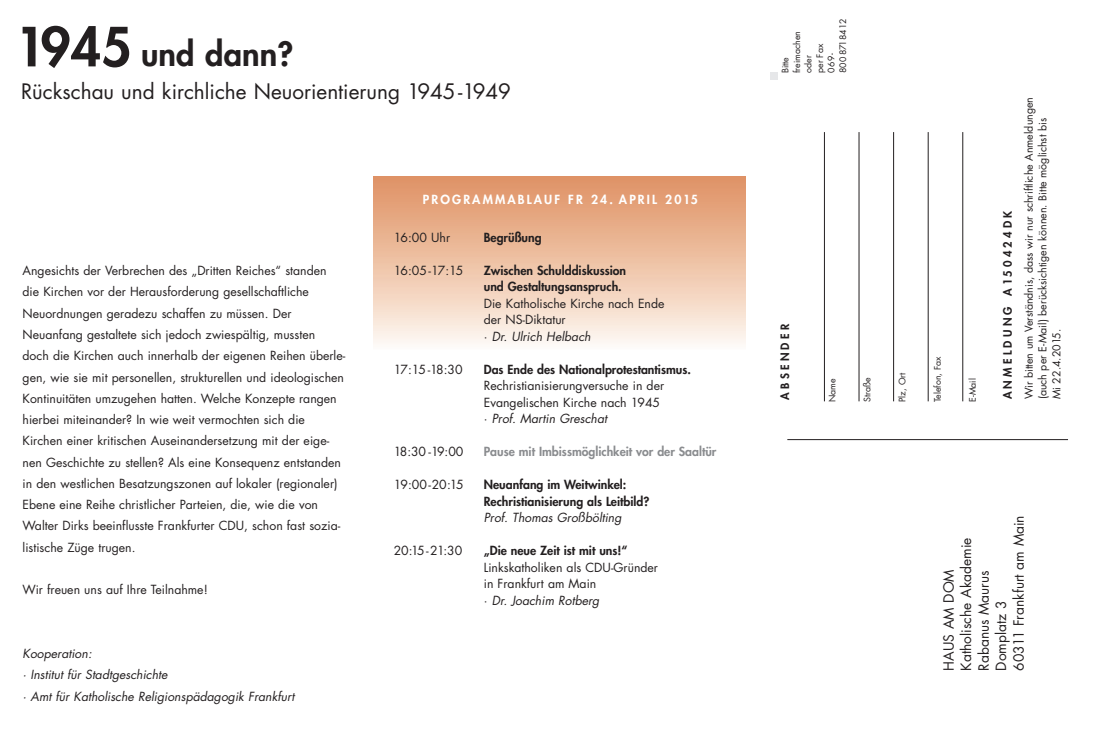
<style>
.page{position:relative;width:1113px;height:748px;background:#fff}
.page>*{position:absolute;margin:0;border:0;box-sizing:border-box;transform-origin:0 0}
.t1{font:800 32.5px "Futura LT";letter-spacing:.005em;color:#231f20}
.t2{font:20.75px "Futura LT";color:#231f20}
.t3{font:13.75px/17.5px "Futura LT";color:#231f20}
.t4{font:12.25px/21.2px "Futura LT";color:#231f20}
.t5{font:800 12.25px/16.5px "Futura LT";color:#231f20}
.t6{font:italic 12.25px/21.2px "Futura LT";color:#231f20}
.t7{font:800 12.25px "Futura LT";color:#8a8c8f}
.t8{font:800 12.25px "Futura LT";letter-spacing:.175em;color:#fff}
.t9{font:800 11.25px "Futura LT";letter-spacing:.29em;color:#231f20}
.t10{font:10.62px/13.8px "Futura LT";color:#231f20}
.t11{font:8.75px/11.5px "Futura LT";color:#231f20}
.s1{font-size:52.5px}
.s2{font-style:italic}
</style>
<div class="page">
<hr style="left:824px;top:132px;width:1px;height:269px;background:#231f20">
<hr style="left:858px;top:132px;width:1px;height:269px;background:#231f20">
<hr style="left:893px;top:132px;width:1px;height:269px;background:#231f20">
<hr style="left:927px;top:132px;width:1px;height:269px;background:#231f20">
<hr style="left:962px;top:132px;width:1px;height:269px;background:#231f20">
<hr style="left:787px;top:439px;width:280px;height:1px;background:#231f20">
<div style="left:373px;top:177px;width:372px;height:172px;background:linear-gradient(to bottom,#df9060,#fef8f1)"></div>
<div style="left:770px;top:73px;width:7px;height:7px;background:#e6e7e9"></div>
<h1 class="t1" style="left:15px;top:42px;width:280px"><span class="s1">1945</span> und dann?</h1>
<h2 class="t2" style="left:21px;top:82px;width:491px">Rückschau und kirchliche Neuorientierung 1945-1949</h2>
<p class="t4" style="left:23px;top:261px;width:324px">Angesichts der Verbrechen des „Dritten Reiches“ standen die Kirchen vor der Herausforderung gesellschaftliche Neuordnungen geradezu schaffen zu müssen. Der Neuanfang gestaltete sich jedoch zwiespältig, mussten<br>doch die Kirchen auch innerhalb der eigenen Reihen überle&shy;gen, wie sie mit personellen, strukturellen und ideologischen Kontinuitäten umzugehen hatten. Welche Konzepte rangen hierbei miteinander? In wie weit vermochten sich die Kirchen einer kritischen Auseinandersetzung mit der eige&shy;nen Geschichte zu stellen? Als eine Konsequenz entstanden in den westlichen Besatzungszonen auf lokaler (regionaler)<br>Ebene eine Reihe christlicher Parteien, die, wie die von Walter Dirks beeinflusste Frankfurter CDU, schon fast sozia&shy;listische Züge trugen.</p>
<p class="t4" style="left:23px;top:580px;width:187px">Wir freuen uns auf Ihre Teilnahme!</p>
<p class="t6" style="left:23px;top:643px;width:273px">Kooperation:<br>· Institut für Stadtgeschichte<br>· Amt für Katholische Religionspädagogik Frankfurt</p>
<p class="t8" style="left:423px;top:194px;width:276px">PROGRAMMABLAUF FR 24. APRIL 2015</p>
<p class="t4" style="left:393px;top:227px;width:58px">16:00 Uhr</p>
<p class="t5" style="left:483px;top:230px;width:59px">Begrüßung</p>
<p class="t4" style="left:393px;top:260px;width:71px">16:05-17:15</p>
<p class="t5" style="left:483px;top:263px;width:144px">Zwischen Schulddiskussion und Gestaltungsanspruch.</p>
<p class="t4" style="left:483px;top:296px;width:182px;line-height:16.5px">Die Katholische Kirche nach Ende der NS-Diktatur<br>· <span class="s2">Dr. Ulrich Helbach</span></p>
<p class="t4" style="left:393px;top:359px;width:70px">17:15-18:30</p>
<p class="t5" style="left:483px;top:362px;width:209px">Das Ende des Nationalprotestantismus.</p>
<p class="t4" style="left:483px;top:378px;width:182px;line-height:16.5px">Rechristianisierungversuche in der<br>Evangelischen Kirche nach 1945 · <span class="s2">Prof. Martin Greschat</span></p>
<p class="t4" style="left:393px;top:442px;width:71px">18:30 -19:00</p>
<p class="t7" style="left:483px;top:447px;width:234px">Pause mit Imbissmöglichkeit vor der Saaltür</p>
<p class="t4" style="left:393px;top:475px;width:71px">19:00-20:15</p>
<p class="t5" style="left:483px;top:478px;width:167px">Neuanfang im Weitwinkel:<br>Rechristianisierung als Leitbild?</p>
<p class="t6" style="left:483px;top:508px;width:139px">Prof. Thomas Großbölting</p>
<p class="t4" style="left:393px;top:541px;width:70px">20:15-21:30</p>
<p class="t5" style="left:483px;top:544px;width:145px">„Die neue Zeit ist mit uns!“</p>
<p class="t4" style="left:483px;top:560px;width:176px;line-height:16.5px">Linkskatholiken als CDU-Gründer in Frankfurt am Main<br>· <span class="s2">Dr. Joachim Rotberg</span></p>
<p class="t11" style="left:780px;top:73px;width:55px;rotate:-90deg">Bitte freimachen oder<br>per Fax<br>069-<br>800 8718412</p>
<p class="t9" style="left:780px;top:399px;width:77px;rotate:-90deg">ABSENDER</p>
<p class="t11" style="left:827px;top:402px;width:25px;rotate:-90deg">Name</p>
<p class="t11" style="left:862px;top:402px;width:26px;rotate:-90deg">Straße</p>
<p class="t11" style="left:897px;top:402px;width:31px;rotate:-90deg">Plz, Ort</p>
<p class="t11" style="left:932px;top:402px;width:47px;rotate:-90deg">Telefon, Fax</p>
<p class="t11" style="left:967px;top:402px;width:25px;rotate:-90deg">E-Mail</p>
<p class="t9" style="left:1003px;top:399px;width:190px;rotate:-90deg">ANMELDUNG A150424DK</p>
<p class="t10" style="left:1022px;top:399px;width:304px;rotate:-90deg">Wir bitten um Verständnis, dass wir nur schriftliche Anmeldungen (auch per E-Mail) berücksichtigen können. Bitte möglichst bis<br>Mi 22.4.2015.</p>
<p class="t3" style="left:940px;top:670px;width:157px;rotate:-90deg">HAUS AM DOM<br>Katholische Akademie<br>Rabanus Maurus<br>Domplatz 3<br>60311 Frankfurt am Main</p>
</div>
